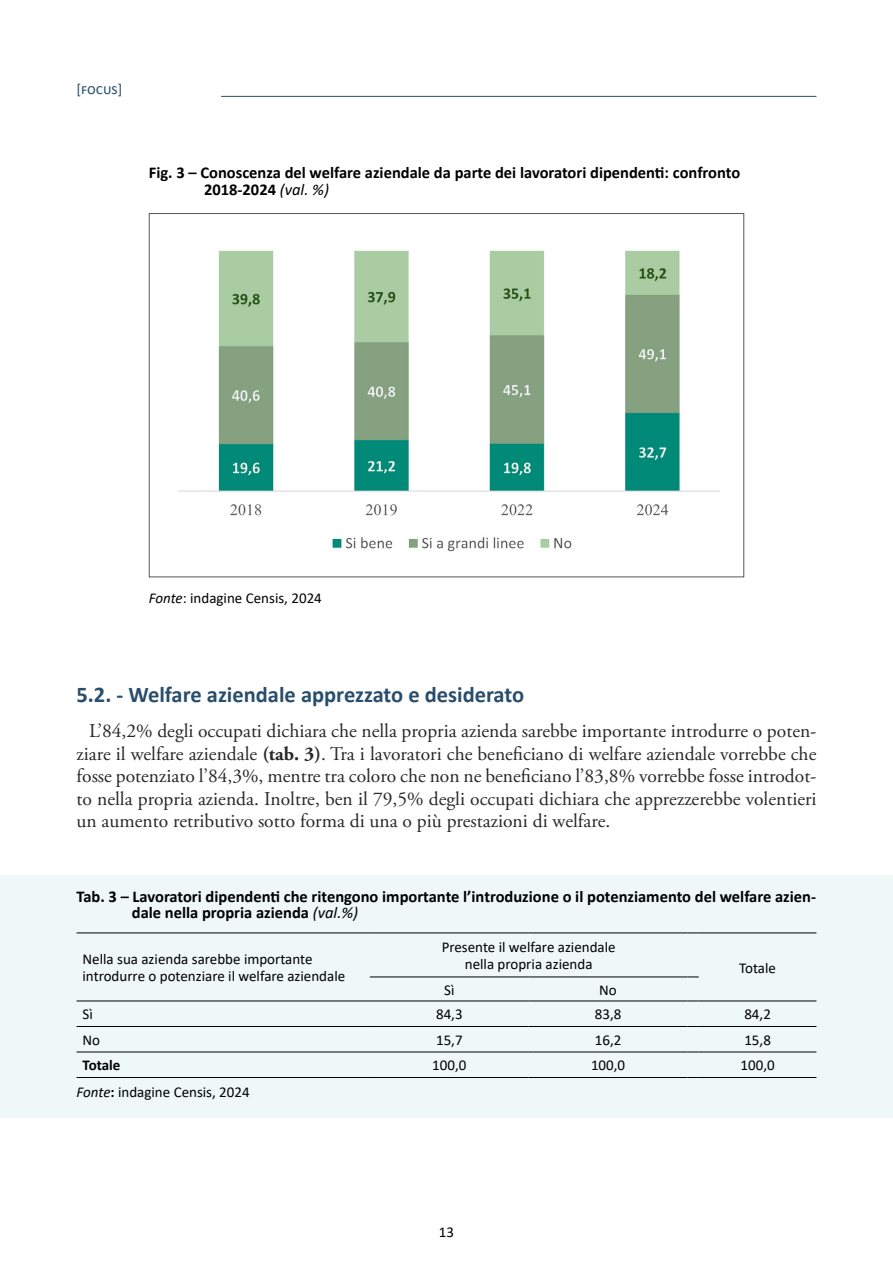
<style>
.page{position:relative;width:893px;height:1263px;background:#fff}
.page>*{position:absolute;margin:0;border:0;box-sizing:border-box;transform-origin:0 0}
.t1{font:700 22.5px "Calibri";color:#284e6c}
.t2{font:19.5px/22.5px "Adobe Garamond Pro";color:#282827;text-align:justify}
.t3{font:700 16.5px/16.5px "Calibri";color:#000}
.t4{font:15px/16.5px "Calibri";color:#000}
.t5{font:15px "Calibri";color:#284e6c}
.t6{font:700 15px "Calibri";color:#000}
.s1{font-weight:400;font-style:italic}
.s2{font-style:italic}
.s3{font-weight:700}
</style>
<div class="page">
<hr style="left:221px;top:96px;width:595px;height:1px;background:#284e6c">
<div style="left:0;top:875px;width:893px;height:242px;background:#eff7f7"></div>
<hr style="left:370px;top:1001px;width:159px;height:1px;background:#000">
<hr style="left:529px;top:1001px;width:158px;height:1px;background:#000">
<svg style="left:687px;top:1001px;width:12px;height:1px"></svg>
<hr style="left:699px;top:1001px;width:117px;height:1px;background:#000">
<hr style="left:77px;top:1026px;width:293px;height:1px;background:#000">
<hr style="left:370px;top:1026px;width:159px;height:1px;background:#000">
<hr style="left:529px;top:1026px;width:158px;height:1px;background:#000">
<svg style="left:687px;top:1026px;width:12px;height:1px"></svg>
<hr style="left:699px;top:1026px;width:117px;height:1px;background:#000">
<hr style="left:77px;top:932px;width:293px;height:1px;background:#000">
<hr style="left:77px;top:1001px;width:293px;height:1px;background:#000">
<hr style="left:370px;top:932px;width:159px;height:1px;background:#000">
<hr style="left:529px;top:932px;width:158px;height:1px;background:#000">
<svg style="left:687px;top:932px;width:12px;height:1px"></svg>
<hr style="left:699px;top:932px;width:117px;height:1px;background:#000">
<hr style="left:370px;top:977px;width:159px;height:1px;background:#000">
<hr style="left:529px;top:977px;width:158px;height:1px;background:#000">
<svg style="left:687px;top:977px;width:12px;height:1px"></svg>
<hr style="left:77px;top:1052px;width:293px;height:1px;background:#000">
<hr style="left:370px;top:1052px;width:159px;height:1px;background:#000">
<hr style="left:529px;top:1052px;width:158px;height:1px;background:#000">
<svg style="left:687px;top:1052px;width:12px;height:1px"></svg>
<hr style="left:699px;top:1052px;width:117px;height:1px;background:#000">
<hr style="left:77px;top:1077px;width:293px;height:1px;background:#000">
<hr style="left:370px;top:1077px;width:159px;height:1px;background:#000">
<hr style="left:529px;top:1077px;width:158px;height:1px;background:#000">
<svg style="left:687px;top:1077px;width:12px;height:1px"></svg>
<hr style="left:699px;top:1077px;width:117px;height:1px;background:#000">
<img style="left:178px;top:250px;width:542px;height:302px">
<p class="t5" style="left:77px;top:79px;width:47px">[focus]</p>
<p class="t3" style="left:204px;top:164px;width:538px;text-indent:-55px">Fig. 3 – Conoscenza del welfare aziendale da parte dei lavoratori dipendenti: confronto<br>2018-2024 <span class="s1">(val. %)</span></p>
<p class="t4" style="left:149px;top:589px;width:175px"><span class="s2">Fonte</span>: indagine Censis, 2024</p>
<p class="t1" style="left:77px;top:679px;width:449px">5.2. - Welfare aziendale apprezzato e desiderato</p>
<p class="t2" style="left:77px;top:720px;width:741px;text-indent:13px">L’84,2% degli occupati dichiara che nella propria azienda sarebbe importante introdurre o poten&shy;ziare il welfare aziendale <span class="s3">(tab. 3)</span>. Tra i lavoratori che beneficiano di welfare aziendale vorrebbe che fosse potenziato l’84,3%, mentre tra coloro che non ne beneficiano l’83,8% vorrebbe fosse introdot&shy;to nella propria azienda. Inoltre, ben il 79,5% degli occupati dichiara che apprezzerebbe volentieri un aumento retributivo sotto forma di una o più prestazioni di welfare.</p>
<p class="t3" style="left:132px;top:887px;width:686px;text-indent:-55px">Tab. 3 – Lavoratori dipendenti che ritengono importante l’introduzione o il potenziamento del welfare azien&shy;dale nella propria azienda <span class="s1">(val.%)</span></p>
<p class="t4" style="left:83px;top:951px;width:264px">Nella sua azienda sarebbe importante introdurre o potenziare il welfare aziendale</p>
<p class="t4" style="left:442px;top:939px;width:176px;text-align:center">Presente il welfare aziendale nella propria azienda</p>
<p class="t4" style="left:739px;top:959px;width:38px">Totale</p>
<p class="t4" style="left:444px;top:981px;width:12px">Sì</p>
<p class="t4" style="left:599px;top:981px;width:19px">No</p>
<p class="t4" style="left:83px;top:1006px;width:12px">Sì</p>
<p class="t4" style="left:436px;top:1006px;width:28px">84,3</p>
<p class="t4" style="left:595px;top:1006px;width:28px">83,8</p>
<p class="t4" style="left:744px;top:1006px;width:28px">84,2</p>
<p class="t4" style="left:83px;top:1031px;width:19px">No</p>
<p class="t4" style="left:436px;top:1031px;width:28px">15,7</p>
<p class="t4" style="left:595px;top:1031px;width:28px">16,2</p>
<p class="t4" style="left:744px;top:1031px;width:28px">15,8</p>
<p class="t6" style="left:83px;top:1055px;width:39px">Totale</p>
<p class="t4" style="left:432px;top:1057px;width:36px">100,0</p>
<p class="t4" style="left:591px;top:1057px;width:36px">100,0</p>
<p class="t4" style="left:741px;top:1057px;width:36px">100,0</p>
<p class="t4" style="left:77px;top:1083px;width:175px"><span class="s2">Fonte</span><span class="s3">:</span> indagine Censis, 2024</p>
<p class="t4" style="left:439px;top:1223px;width:17px">13</p>
</div>
